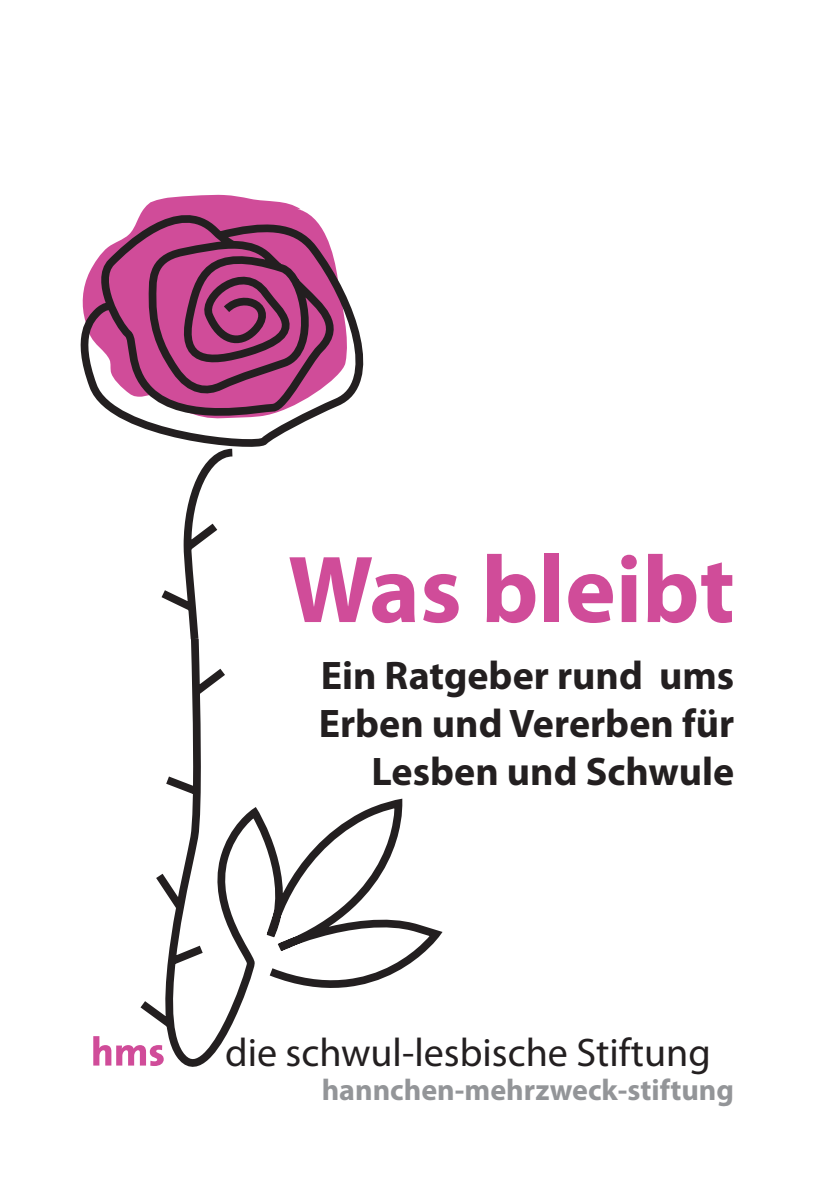
<style>
.page{position:relative;width:840px;height:1191px;background:#fff}
.page>*{position:absolute;margin:0;border:0;box-sizing:border-box;transform-origin:0 0}
.Inhalt_Ebene_2{font:700 96px "Myriad Pro";color:#d04c99}
.Inhalt_Ebene_2-2{font:700 40px/48px "Myriad Pro";color:#231f20}
.Inhalt_Ebene_2-3{font:40px "Myriad Pro";color:#231f20}
.Inhalt_Ebene_2-4{font:700 30px "Myriad Pro";color:#939598}
</style>
<div class="page">
<svg style="left:80px;top:195px;width:363px;height:872px"></svg>
<svg style="left:93px;top:1036px;width:71px;height:30px"></svg>
<p class="Inhalt_Ebene_2" style="left:288px;top:527px;width:448px">Was bleibt</p>
<p class="Inhalt_Ebene_2-2" style="left:318px;top:650px;width:417px">Ein Ratgeber rund ums<br>Erben und Vererben für</p>
<p class="Inhalt_Ebene_2-2" style="left:371px;top:746px;width:364px">Lesben und Schwule</p>
<p class="Inhalt_Ebene_2-3" style="left:225px;top:1028px;width:487px">die schwul-lesbische Stiftung</p>
<p class="Inhalt_Ebene_2-4" style="left:321px;top:1070px;width:413px">hannchen-mehrzweck-stiftung</p>
</div>
